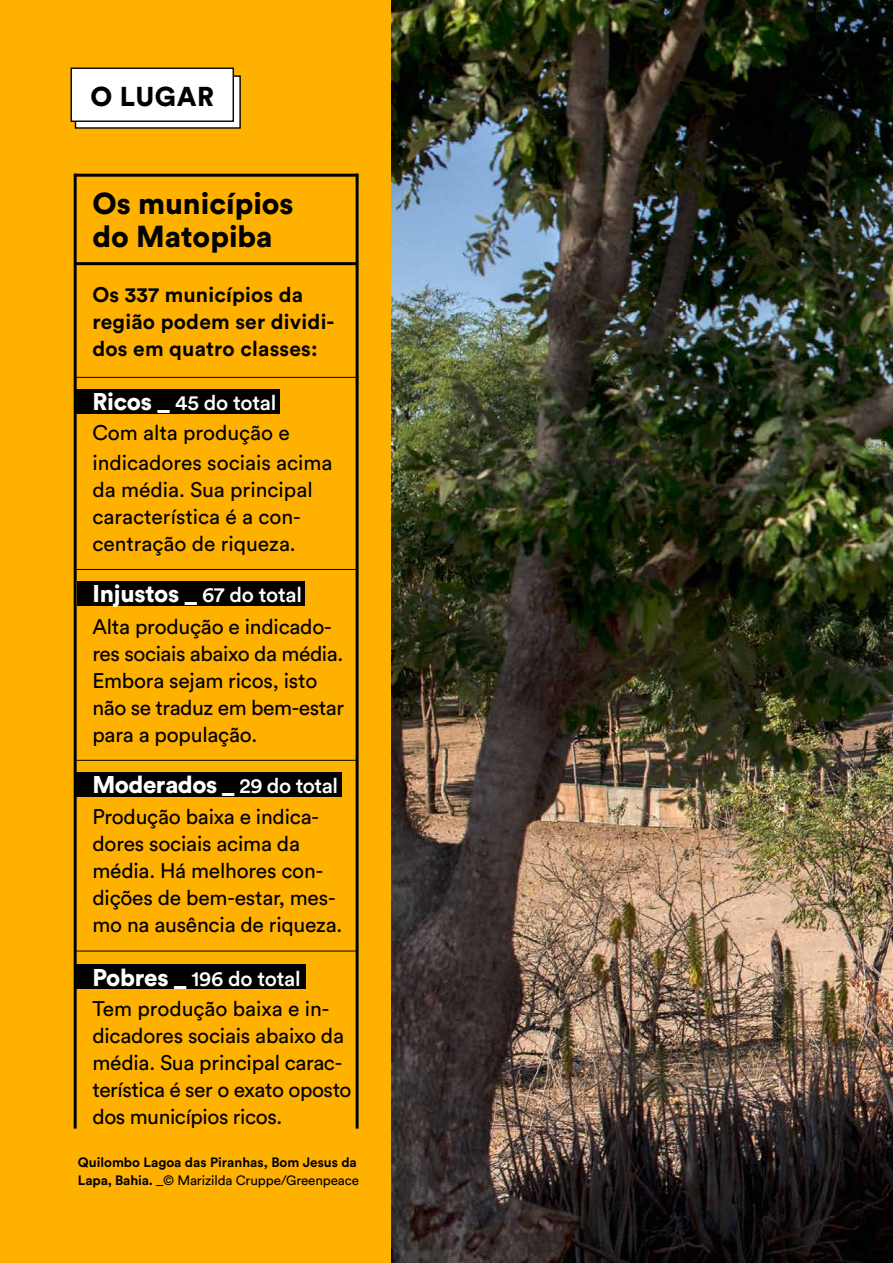
<style>
.page{position:relative;width:893px;height:1263px;background:#fff}
.page>*{position:absolute;margin:0;border:0;box-sizing:border-box;transform-origin:0 0}
.t1{font:900 30px/33px "Circular Std";color:#000}
.t2{font:900 27px "Circular Std";letter-spacing:.02em;color:#000}
.t3{font:900 24px "Circular Std";letter-spacing:-.01em;color:#fff}
.t4{font:21px/27px "Circular Std";letter-spacing:-.01em;color:#000}
.t5{font:700 21px/27px "Circular Std";letter-spacing:.01em;color:#000}
.t6{font:700 13.5px/18px "Circular Std";color:#000}
.s1{font-weight:900;font-size:24px;color:#fff}
.s2{font-weight:500;color:#fff}
.s3{font-weight:500;font-size:21px}
.s4{font-weight:400}
</style>
<div class="page">
<div style="left:0;top:0;width:391px;height:1263px;background:#ffb100"></div>
<hr style="left:75px;top:569px;width:282px;height:1px;background:#000">
<hr style="left:77px;top:760px;width:280px;height:1px;background:#000">
<hr style="left:77px;top:951px;width:280px;height:1px;background:#000">
<hr style="left:75px;top:377px;width:284px;height:1px;background:#000">
<div style="left:75px;top:389px;width:204px;height:25px;background:#000"></div>
<div style="left:77px;top:581px;width:227px;height:25px;background:#000"></div>
<div style="left:75px;top:772px;width:266px;height:25px;background:#000"></div>
<div style="left:76px;top:964px;width:229px;height:25px;background:#000"></div>
<div style="left:76px;top:76px;width:164px;height:52px;background:#fff"></div>
<div style="left:71px;top:68px;width:162px;height:53px;background:#fff"></div>
<div style="left:71px;top:68px;width:163px;height:54px;border:1px solid #000"></div>
<hr style="left:74px;top:174px;width:3px;height:954px;background:#000">
<hr style="left:356px;top:174px;width:3px;height:954px;background:#000">
<hr style="left:74px;top:262px;width:283px;height:3px;background:#000">
<hr style="left:75px;top:174px;width:283px;height:3px;background:#000">
<img style="left:391px;top:0;width:502px;height:1263px">
<p class="t2" style="left:91px;top:79px;width:125px">O LUGAR</p>
<h1 class="t1" style="left:92px;top:186px;width:203px">Os municípios do Matopiba</h1>
<p class="t5" style="left:92px;top:281px;width:244px">Os 337 municípios da região podem ser dividi&shy;dos em quatro classes:</p>
<p class="t4" style="left:92px;top:387px;width:242px;line-height:30px"><span class="s1">Ricos _</span> <span class="s2">45 do total<br></span>Com alta produção e indicadores sociais acima</p>
<p class="t4" style="left:92px;top:476px;width:222px">da média. Sua principal característica é a con&shy;centração de riqueza.</p>
<p class="t3" style="left:92px;top:578px;width:211px">Injustos _ <span class="s3">67 do total</span></p>
<p class="t4" style="left:92px;top:612px;width:253px">Alta produção e indicado--- res sociais abaixo da média.<br>Embora sejam ricos, isto não se traduz em bem--estar para a população.</p>
<p class="t3" style="left:92px;top:768px;width:247px">Moderados _ <span class="s3">29 do total</span></p>
<p class="t4" style="left:92px;top:803px;width:251px">Produção baixa e indica&shy;dores sociais acima da média. Há melhores con&shy;dições de bem-estar, mes&shy;mo na ausência de riqueza.</p>
<p class="t4" style="left:92px;top:963px;width:234px;line-height:30px"><span class="s1">Pobres _</span> <span class="s2">196 do total<br></span>Tem produção baixa e in--</p>
<p class="t4" style="left:92px;top:1022px;width:261px">dicadores sociais abaixo da média. Sua principal carac&shy;terística é ser o exato oposto dos municípios ricos.</p>
<p class="t6" style="left:78px;top:1152px;width:283px">Quilombo Lagoa das Piranhas, Bom Jesus da<br>Lapa, Bahia. <span class="s4">_© Marizilda Cruppe/Greenpeace</span></p>
</div>
